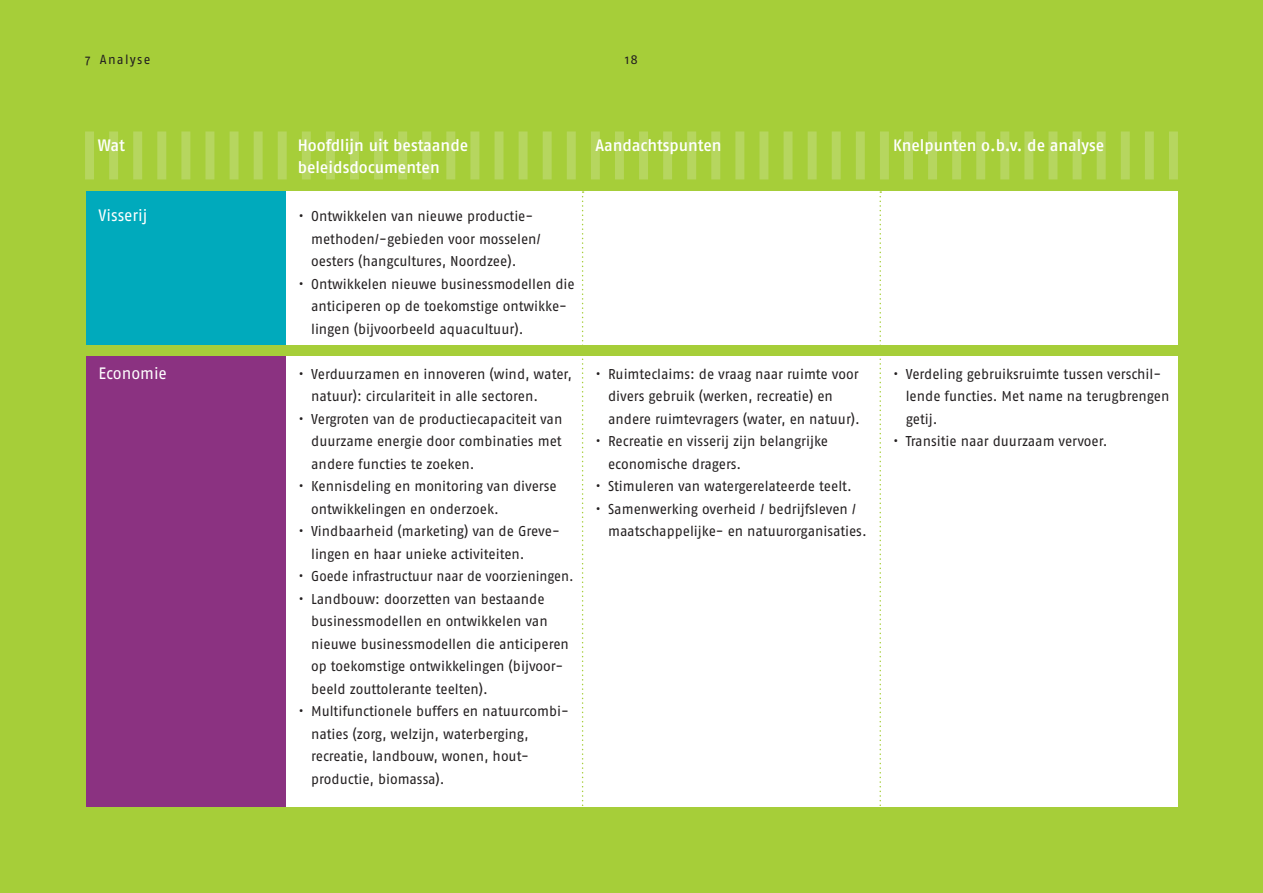
<style>
.page{position:relative;width:1263px;height:893px;background:#a6ce39}
.page>*{position:absolute;margin:0;border:0;box-sizing:border-box;transform-origin:0 0}
.t1{font:16.5px/22.5px "Fago No Med Tf";color:#fff}
.t2{font:16.5px "Fago No";letter-spacing:-.005em;color:#fff}
.t3{font:14.25px/22.5px "Fago No";letter-spacing:-.005em;color:#231f20}
.t4{font:14.25px "Fago No";letter-spacing:-.005em;color:#231f20;scale:.93 1}
.t5{font:13.05px "Fago No";letter-spacing:.1em;color:#231f20}
</style>
<div class="page">
<div style="left:286px;top:191px;width:892px;height:153px;background:#fff"></div>
<div style="left:286px;top:356px;width:892px;height:450px;background:#fff"></div>
<div style="left:85px;top:131px;width:9px;height:48px;background:#b6d65f"></div>
<div style="left:109px;top:131px;width:9px;height:48px;background:#b6d65f"></div>
<div style="left:133px;top:131px;width:9px;height:48px;background:#b6d65f"></div>
<div style="left:157px;top:131px;width:9px;height:48px;background:#b6d65f"></div>
<div style="left:181px;top:131px;width:9px;height:48px;background:#b6d65f"></div>
<div style="left:205px;top:131px;width:9px;height:48px;background:#b6d65f"></div>
<div style="left:230px;top:131px;width:9px;height:48px;background:#b6d65f"></div>
<div style="left:254px;top:131px;width:9px;height:48px;background:#b6d65f"></div>
<div style="left:278px;top:131px;width:9px;height:48px;background:#b6d65f"></div>
<div style="left:302px;top:131px;width:9px;height:48px;background:#b6d65f"></div>
<div style="left:326px;top:131px;width:9px;height:48px;background:#b6d65f"></div>
<div style="left:350px;top:131px;width:9px;height:48px;background:#b6d65f"></div>
<div style="left:374px;top:131px;width:9px;height:48px;background:#b6d65f"></div>
<div style="left:398px;top:131px;width:9px;height:48px;background:#b6d65f"></div>
<div style="left:422px;top:131px;width:9px;height:48px;background:#b6d65f"></div>
<div style="left:446px;top:131px;width:9px;height:48px;background:#b6d65f"></div>
<div style="left:470px;top:131px;width:9px;height:48px;background:#b6d65f"></div>
<div style="left:494px;top:131px;width:9px;height:48px;background:#b6d65f"></div>
<div style="left:519px;top:131px;width:9px;height:48px;background:#b6d65f"></div>
<div style="left:543px;top:131px;width:9px;height:48px;background:#b6d65f"></div>
<div style="left:567px;top:131px;width:9px;height:48px;background:#b6d65f"></div>
<div style="left:591px;top:131px;width:9px;height:48px;background:#b6d65f"></div>
<div style="left:615px;top:131px;width:9px;height:48px;background:#b6d65f"></div>
<div style="left:639px;top:131px;width:9px;height:48px;background:#b6d65f"></div>
<div style="left:663px;top:131px;width:9px;height:48px;background:#b6d65f"></div>
<div style="left:687px;top:131px;width:9px;height:48px;background:#b6d65f"></div>
<div style="left:711px;top:131px;width:9px;height:48px;background:#b6d65f"></div>
<div style="left:735px;top:131px;width:9px;height:48px;background:#b6d65f"></div>
<div style="left:759px;top:131px;width:9px;height:48px;background:#b6d65f"></div>
<div style="left:783px;top:131px;width:9px;height:48px;background:#b6d65f"></div>
<div style="left:808px;top:131px;width:9px;height:48px;background:#b6d65f"></div>
<div style="left:832px;top:131px;width:9px;height:48px;background:#b6d65f"></div>
<div style="left:856px;top:131px;width:9px;height:48px;background:#b6d65f"></div>
<div style="left:880px;top:131px;width:9px;height:48px;background:#b6d65f"></div>
<div style="left:904px;top:131px;width:9px;height:48px;background:#b6d65f"></div>
<div style="left:928px;top:131px;width:9px;height:48px;background:#b6d65f"></div>
<div style="left:952px;top:131px;width:9px;height:48px;background:#b6d65f"></div>
<div style="left:976px;top:131px;width:9px;height:48px;background:#b6d65f"></div>
<div style="left:1000px;top:131px;width:9px;height:48px;background:#b6d65f"></div>
<div style="left:1024px;top:131px;width:9px;height:48px;background:#b6d65f"></div>
<div style="left:1048px;top:131px;width:9px;height:48px;background:#b6d65f"></div>
<div style="left:1072px;top:131px;width:9px;height:48px;background:#b6d65f"></div>
<div style="left:1097px;top:131px;width:9px;height:48px;background:#b6d65f"></div>
<div style="left:1121px;top:131px;width:9px;height:48px;background:#b6d65f"></div>
<div style="left:1145px;top:131px;width:9px;height:48px;background:#b6d65f"></div>
<div style="left:1169px;top:131px;width:9px;height:48px;background:#b6d65f"></div>
<svg style="left:582px;top:191px;width:2px;height:616px"></svg>
<svg style="left:879px;top:191px;width:2px;height:616px"></svg>
<div style="left:86px;top:191px;width:200px;height:153px;background:#00aabc"></div>
<div style="left:86px;top:356px;width:200px;height:450px;background:#8b3281"></div>
<p class="t5" style="left:85px;top:52px;width:67px">7 Analyse</p>
<p class="t5" style="left:625px;top:52px;width:14px">18</p>
<p class="t1" style="left:98px;top:134px;width:29px">Wat</p>
<p class="t1" style="left:298px;top:134px;width:172px">Hoofdlijn uit bestaande beleidsdocumenten</p>
<p class="t1" style="left:595px;top:134px;width:128px">Aandachtspunten</p>
<p class="t1" style="left:893px;top:134px;width:213px">Knelpunten o.b.v. de analyse</p>
<p class="t2" style="left:99px;top:206px;width:50px">Visserij</p>
<p class="t3" style="left:311px;top:205px;width:231px;text-indent:-13px">• Ontwikkelen van nieuwe productie&shy;methoden/-gebieden voor mosselen/ oesters (hangcultures, Noordzee).</p>
<p class="t3" style="left:311px;top:272px;width:265px;text-indent:-13px">• Ontwikkelen nieuwe businessmodellen die anticiperen op de toekomstige ontwikke&shy;lingen (bijvoorbeeld aquacultuur).</p>
<p class="t2" style="left:99px;top:364px;width:70px">Economie</p>
<p class="t3" style="left:311px;top:362px;width:262px;text-indent:-13px">• Verduurzamen en innoveren (wind, water, natuur): circulariteit in alle sectoren.</p>
<p class="t3" style="left:311px;top:407px;width:253px;text-align:justify;text-indent:-13px">• Vergroten van de productiecapaciteit van duurzame energie door combinaties met andere functies te zoeken.</p>
<p class="t3" style="left:311px;top:475px;width:247px;text-indent:-13px">• Kennisdeling en monitoring van diverse ontwikkelingen en onderzoek.</p>
<p class="t3" style="left:311px;top:520px;width:250px;text-indent:-13px">• Vindbaarheid (marketing) van de Greve&shy;lingen en haar unieke activiteiten.</p>
<p class="t4" style="left:298px;top:568px;width:297px">• Goede infrastructuur naar de voorzieningen.</p>
<p class="t3" style="left:311px;top:587px;width:259px;text-indent:-13px">• Landbouw: doorzetten van bestaande businessmodellen en ontwikkelen van nieuwe businessmodellen die anticiperen op toekomstige ontwikkelingen (bijvoor&shy;beeld zouttolerante teelten).</p>
<p class="t3" style="left:311px;top:700px;width:259px;text-indent:-13px">• Multifunctionele buffers en natuurcombi&shy;naties (zorg, welzijn, waterberging, recreatie, landbouw, wonen, hout&shy;productie, biomassa).</p>
<p class="t3" style="left:906px;top:362px;width:265px;text-indent:-13px">• Verdeling gebruiksruimte tussen verschil&shy;lende functies. Met name na terugbrengen getij.</p>
<p class="t3" style="left:893px;top:430px;width:216px">• Transitie naar duurzaam vervoer.</p>
<p class="t3" style="left:608px;top:362px;width:253px;text-indent:-13px">• Ruimteclaims: de vraag naar ruimte voor divers gebruik (werken, recreatie) en andere ruimtevragers (water, en natuur).</p>
<p class="t3" style="left:608px;top:430px;width:222px;text-indent:-13px">• Recreatie en visserij zijn belangrijke economische dragers.</p>
<p class="t3" style="left:595px;top:475px;width:258px">• Stimuleren van watergerelateerde teelt.</p>
<p class="t3" style="left:608px;top:497px;width:260px;text-indent:-13px">• Samenwerking overheid / bedrijfsleven / maatschappelijke- en natuurorganisaties.</p>
</div>
